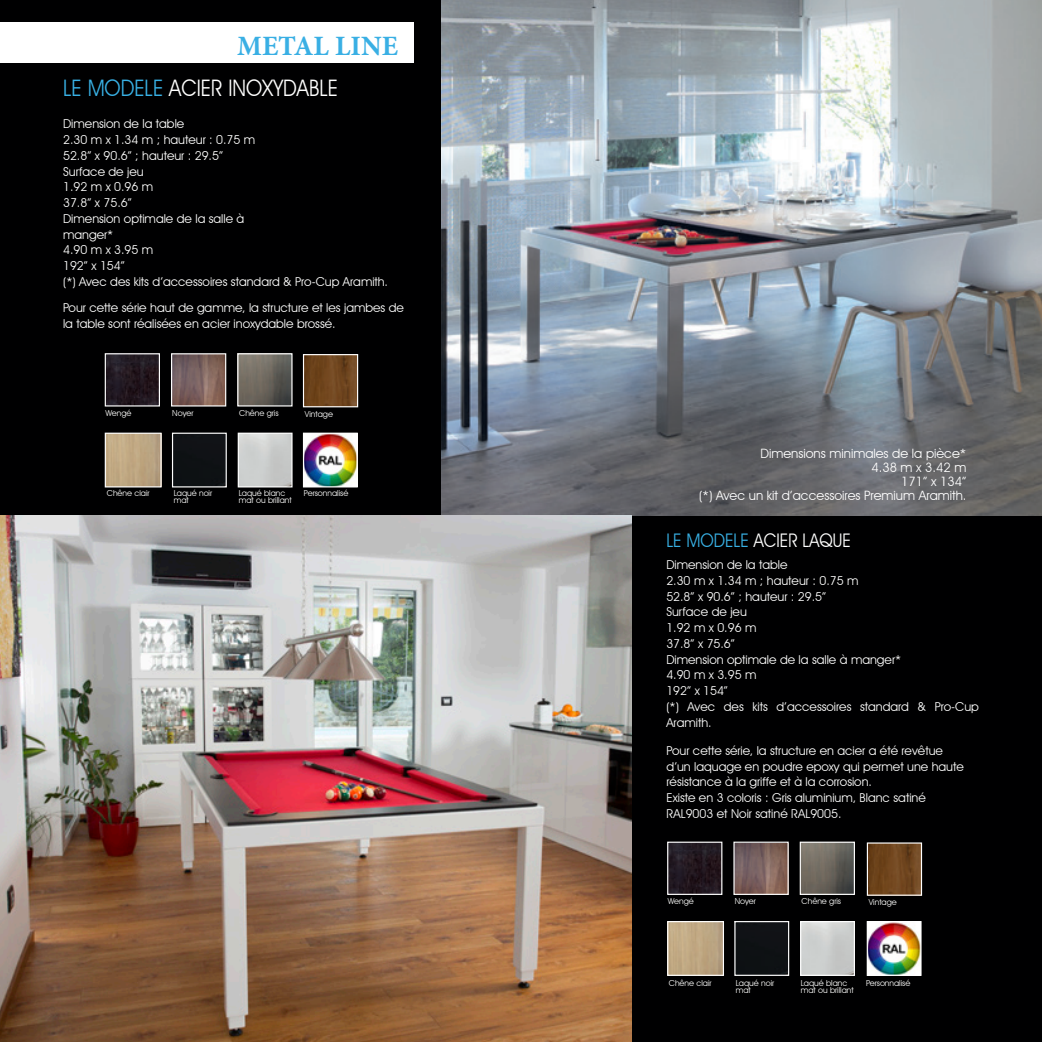
<style>
.page{position:relative;width:1042px;height:1042px;background:#000001}
.page>*{position:absolute;margin:0;border:0;box-sizing:border-box;transform-origin:0 0}
.t1{font:700 28px "Minion Pro";color:#39afe4}
.t2{font:22.75px "Avant Garde IT Cby BT";color:#fff;scale:.9 1}
.t3{font:18.72px "Avant Garde IT Cby BT";color:#fff;scale:.9 1}
.t4{font:12.95px "Avant Garde IT Cby BT";color:#fff}
.t5{font:12.25px/15.8px "Avant Garde IT Cby BT";color:#fff}
.t6{font:8.22px/7px "Avant Garde IT Cby BT";color:#fff}
.s1{color:#38b0e4}
</style>
<div class="page">
<img style="left:442px;top:0;width:600px;height:515px">
<img style="left:0;top:515px;width:631px;height:527px">
<div style="left:174px;top:435px;width:51px;height:50px;background:#0e1214"></div>
<div style="left:172px;top:433px;width:55px;height:54px;border:1px solid #fff"></div>
<img style="left:240px;top:435px;width:50px;height:50px">
<div style="left:238px;top:433px;width:54px;height:54px;border:1px solid #fff"></div>
<img style="left:107px;top:355px;width:51px;height:49px">
<div style="left:105px;top:353px;width:55px;height:53px;border:1px solid #fff"></div>
<img style="left:239px;top:355px;width:51px;height:49px">
<div style="left:237px;top:353px;width:55px;height:53px;border:1px solid #fff"></div>
<img style="left:107px;top:435px;width:53px;height:50px">
<div style="left:105px;top:433px;width:57px;height:54px;border:1px solid #fff"></div>
<img style="left:173px;top:355px;width:51px;height:49px">
<div style="left:171px;top:353px;width:55px;height:53px;border:1px solid #fff"></div>
<div style="left:736px;top:923px;width:51px;height:51px;background:#0e1214"></div>
<div style="left:734px;top:921px;width:55px;height:55px;border:1px solid #fff"></div>
<img style="left:802px;top:923px;width:51px;height:51px">
<div style="left:800px;top:921px;width:55px;height:55px;border:1px solid #fff"></div>
<img style="left:669px;top:843px;width:51px;height:50px">
<div style="left:667px;top:841px;width:55px;height:54px;border:1px solid #fff"></div>
<img style="left:802px;top:843px;width:51px;height:50px">
<div style="left:800px;top:841px;width:55px;height:54px;border:1px solid #fff"></div>
<img style="left:669px;top:923px;width:53px;height:51px">
<div style="left:667px;top:921px;width:57px;height:55px;border:1px solid #fff"></div>
<img style="left:735px;top:843px;width:52px;height:50px">
<div style="left:733px;top:841px;width:56px;height:54px;border:1px solid #fff"></div>
<img style="left:305px;top:356px;width:51px;height:49px">
<div style="left:303px;top:354px;width:55px;height:53px;border:1px solid #fff"></div>
<img style="left:869px;top:844px;width:51px;height:50px">
<div style="left:867px;top:842px;width:55px;height:54px;border:1px solid #fff"></div>
<img style="left:305px;top:435px;width:51px;height:50px">
<div style="left:303px;top:433px;width:55px;height:54px;border:1px solid #fff"></div>
<img style="left:869px;top:923px;width:50px;height:51px">
<div style="left:867px;top:921px;width:54px;height:55px;border:1px solid #fff"></div>
<div style="left:0;top:23px;width:414px;height:40px;background:#fff"></div>
<p class="t1" style="left:237px;top:26px;width:162px">METAL LINE</p>
<p class="t2" style="left:63px;top:74px;width:307px"><span class="s1">LE MODELE</span> ACIER INOXYDABLE</p>
<p class="t5" style="left:63px;top:116px;width:123px">Dimension de la table</p>
<p class="t5" style="left:63px;top:132px;width:194px">2.30 m x 1.34 m ; hauteur : 0.75 m</p>
<p class="t5" style="left:63px;top:148px;width:161px">52.8” x 90.6” ; hauteur : 29.5”</p>
<p class="t5" style="left:63px;top:163px;width:82px">Surface de jeu</p>
<p class="t5" style="left:63px;top:179px;width:92px">1.92 m x 0.96 m</p>
<p class="t5" style="left:63px;top:195px;width:70px">37.8” x 75.6”</p>
<p class="t5" style="left:63px;top:211px;width:183px">Dimension optimale de la salle à</p>
<p class="t5" style="left:63px;top:226px;width:52px">manger*</p>
<p class="t5" style="left:63px;top:242px;width:92px">4.90 m x 3.95 m</p>
<p class="t5" style="left:63px;top:258px;width:63px">192” x 154”</p>
<p class="t5" style="left:63px;top:274px;width:326px">(*) Avec des kits d’accessoires standard &amp; Pro-Cup Aramith.</p>
<p class="t5" style="left:63px;top:300px;width:342px">Pour cette série haut de gamme, la structure et les jambes de la table sont réalisées en acier inoxydable brossé.</p>
<p class="t6" style="left:105px;top:409px;width:28px">Wengé</p>
<p class="t6" style="left:172px;top:409px;width:23px">Noyer</p>
<p class="t6" style="left:239px;top:409px;width:41px">Chêne gris</p>
<p class="t6" style="left:305px;top:410px;width:30px">Vintage</p>
<p class="t6" style="left:107px;top:489px;width:44px">Chêne clair</p>
<p class="t6" style="left:174px;top:489px;width:40px">Laqué noir mat</p>
<p class="t6" style="left:239px;top:489px;width:54px">Laqué blanc mat ou brillant</p>
<p class="t6" style="left:304px;top:489px;width:46px">Personnalisé</p>
<p class="t4" style="left:760px;top:446px;width:207px">Dimensions minimales de la pièce*</p>
<p class="t4" style="left:871px;top:460px;width:96px">4.38 m x 3.42 m</p>
<p class="t4" style="left:901px;top:474px;width:67px">171” x 134”</p>
<p class="t4" style="left:699px;top:488px;width:269px">(*) Avec un kit d’accessoires Premium Aramith.</p>
<p class="t3" style="left:666px;top:528px;width:207px"><span class="s1">LE MODELE</span> ACIER LAQUE</p>
<p class="t5" style="left:666px;top:557px;width:123px">Dimension de la table</p>
<p class="t5" style="left:666px;top:572px;width:194px">2.30 m x 1.34 m ; hauteur : 0.75 m</p>
<p class="t5" style="left:666px;top:588px;width:161px">52.8” x 90.6” ; hauteur : 29.5”</p>
<p class="t5" style="left:666px;top:604px;width:82px">Surface de jeu</p>
<p class="t5" style="left:666px;top:620px;width:92px">1.92 m x 0.96 m</p>
<p class="t5" style="left:666px;top:635px;width:70px">37.8” x 75.6”</p>
<p class="t5" style="left:666px;top:651px;width:236px">Dimension optimale de la salle à manger*</p>
<p class="t5" style="left:666px;top:667px;width:92px">4.90 m x 3.95 m</p>
<p class="t5" style="left:666px;top:683px;width:63px">192” x 154”</p>
<p class="t5" style="left:666px;top:698px;width:314px">(*) Avec des kits d’accessoires standard &amp; Pro-Cup<br>Aramith.</p>
<p class="t5" style="left:666px;top:742px;width:299px">Pour cette série, la structure en acier a été revêtue d’un laquage en poudre epoxy qui permet une haute résistance à la griffe et à la corrosion.</p>
<p class="t5" style="left:666px;top:790px;width:261px">Existe en 3 coloris : Gris aluminium, Blanc satiné<br>RAL9003 et Noir satiné RAL9005.</p>
<p class="t6" style="left:668px;top:897px;width:28px">Wengé</p>
<p class="t6" style="left:735px;top:897px;width:23px">Noyer</p>
<p class="t6" style="left:801px;top:897px;width:41px">Chêne gris</p>
<p class="t6" style="left:869px;top:898px;width:30px">Vintage</p>
<p class="t6" style="left:669px;top:979px;width:44px">Chêne clair</p>
<p class="t6" style="left:736px;top:979px;width:40px">Laqué noir mat</p>
<p class="t6" style="left:801px;top:979px;width:54px">Laqué blanc mat ou brillant</p>
<p class="t6" style="left:866px;top:979px;width:46px">Personnalisé</p>
</div>
